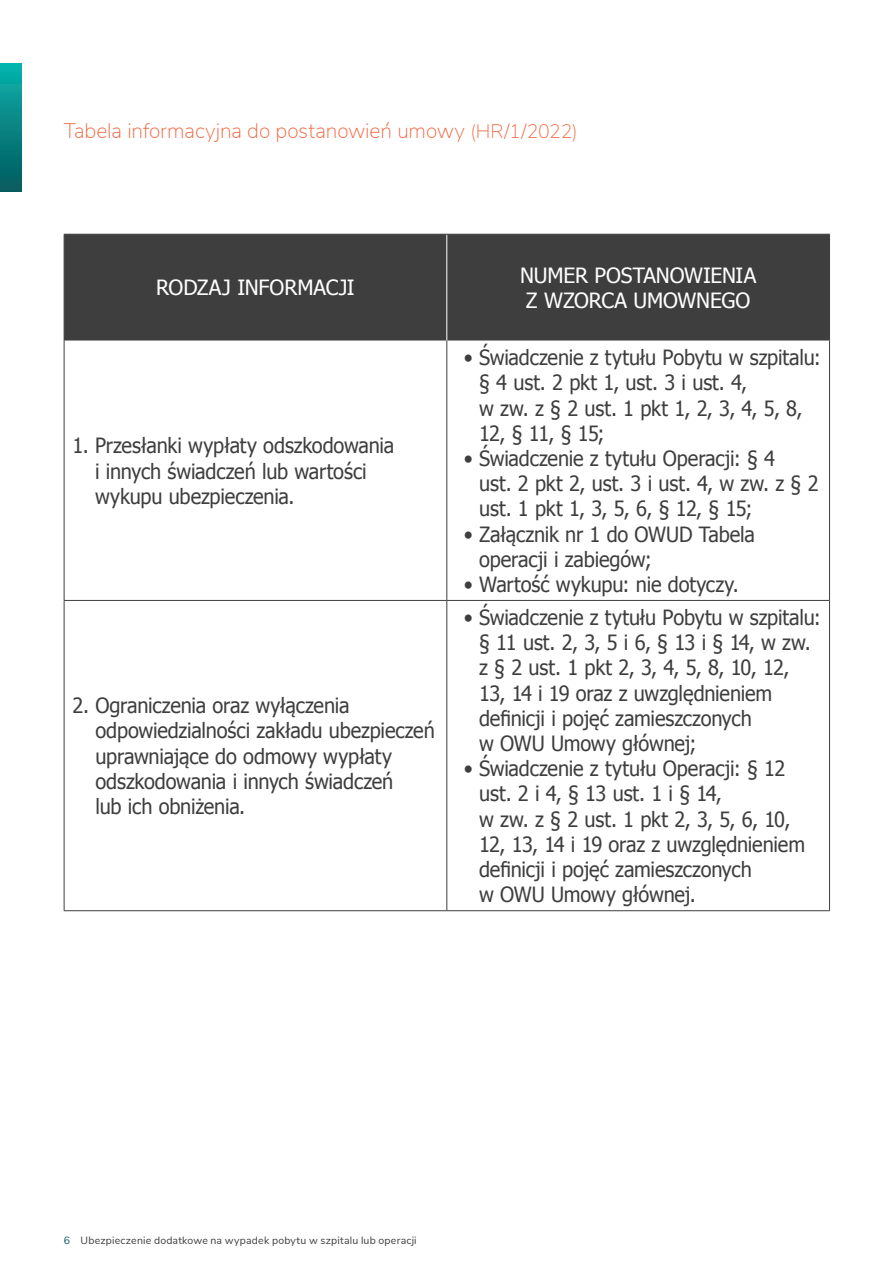
<style>
.page{position:relative;width:893px;height:1263px;background:#fff}
.page>*{position:absolute;margin:0;border:0;box-sizing:border-box;transform-origin:0 0}
.t1{font:21px/25.2px "Tahoma";letter-spacing:-.01em;color:#3e3e3f;scale:.95 1}
.t2{font:21px/25.2px "Tahoma";letter-spacing:-.01em;color:#fff}
.t3{font:200 21px "Nunito Sans";letter-spacing:-.01em;color:#f26640}
.t4{font:10.5px "Nunito Sans";letter-spacing:.02em;color:#3e3e3f}
.s1{font-size:19.5px}
.s2{color:#065c5f}
</style>
<div class="page">
<div style="left:65px;top:235px;width:764px;height:105px;background:#3e3e3f"></div>
<hr style="left:446px;top:235px;width:1px;height:105px;background:#fff">
<hr style="left:64px;top:235px;width:1px;height:105px;background:#3e3e3f">
<hr style="left:64px;top:234px;width:383px;height:1px;background:#3e3e3f">
<hr style="left:447px;top:234px;width:383px;height:1px;background:#3e3e3f">
<hr style="left:829px;top:235px;width:1px;height:105px;background:#3e3e3f">
<hr style="left:64px;top:340px;width:1px;height:260px;background:#3e3e3f">
<hr style="left:446px;top:340px;width:1px;height:260px;background:#3e3e3f">
<hr style="left:829px;top:340px;width:1px;height:260px;background:#3e3e3f">
<hr style="left:64px;top:601px;width:1px;height:309px;background:#3e3e3f">
<hr style="left:64px;top:600px;width:383px;height:1px;background:#3e3e3f">
<hr style="left:446px;top:601px;width:1px;height:309px;background:#3e3e3f">
<hr style="left:447px;top:600px;width:383px;height:1px;background:#3e3e3f">
<hr style="left:829px;top:601px;width:1px;height:309px;background:#3e3e3f">
<hr style="left:64px;top:910px;width:383px;height:1px;background:#3e3e3f">
<hr style="left:447px;top:910px;width:383px;height:1px;background:#3e3e3f">
<div style="left:0;top:64px;width:21px;height:127px;background:linear-gradient(to bottom,#09b2ac,#05595d)"></div>
<p class="t3" style="left:64px;top:116px;width:515px">Tabela informacyjna do postanowień umowy <span class="s1">(HR/1/2022)</span></p>
<p class="t2" style="left:156px;top:274px;width:200px">RODZAJ INFORMACJI</p>
<p class="t1" style="left:95px;top:432px;width:316px;text-indent:-22px">1. Przesłanki wypłaty odszkodowania i innych świadczeń lub wartości wykupu ubezpieczenia.</p>
<p class="t1" style="left:95px;top:692px;width:359px;text-indent:-23px">2. Ograniczenia oraz wyłączenia odpowiedzialności zakładu ubezpieczeń uprawniające do odmowy wypłaty odszkodowania i innych świadczeń<br>lub ich obniżenia.</p>
<p class="t2" style="left:520px;top:262px;width:238px">NUMER POSTANOWIENIA<br>Z WZORCA UMOWNEGO</p>
<p class="t1" style="left:479px;top:344px;width:361px;text-indent:-15px">• Świadczenie z tytułu Pobytu w szpitalu: § 4 ust. 2 pkt 1, ust. 3 i ust. 4,<br>w zw. z § 2 ust. 1 pkt 1, 2, 3, 4, 5, 8,<br>12, § 11, § 15;</p>
<p class="t1" style="left:479px;top:445px;width:359px;text-indent:-15px">• Świadczenie z tytułu Operacji: § 4<br>ust. 2 pkt 2, ust. 3 i ust. 4, w zw. z § 2 ust. 1 pkt 1, 3, 5, 6, § 12, § 15;</p>
<p class="t1" style="left:479px;top:520px;width:292px;text-indent:-15px">• Załącznik nr 1 do OWUD Tabela operacji i zabiegów;</p>
<p class="t1" style="left:464px;top:571px;width:291px">• Wartość wykupu: nie dotyczy.</p>
<p class="t1" style="left:479px;top:604px;width:361px;text-indent:-15px">• Świadczenie z tytułu Pobytu w szpitalu: § 11 ust. 2, 3, 5 i 6, § 13 i § 14, w zw. z § 2 ust. 1 pkt 2, 3, 4, 5, 8, 10, 12,<br>13, 14 i 19 oraz z uwzględnieniem definicji i pojęć zamieszczonych<br>w OWU Umowy głównej;</p>
<p class="t1" style="left:479px;top:755px;width:345px;text-indent:-15px">• Świadczenie z tytułu Operacji: § 12 ust. 2 i 4, § 13 ust. 1 i § 14,<br>w zw. z § 2 ust. 1 pkt 2, 3, 5, 6, 10,<br>12, 13, 14 i 19 oraz z uwzględnieniem definicji i pojęć zamieszczonych<br>w OWU Umowy głównej.</p>
<p class="t4" style="left:64px;top:1232px;width:354px"><span class="s2">6</span> Ubezpieczenie dodatkowe na wypadek pobytu w szpitalu lub operacji</p>
</div>
